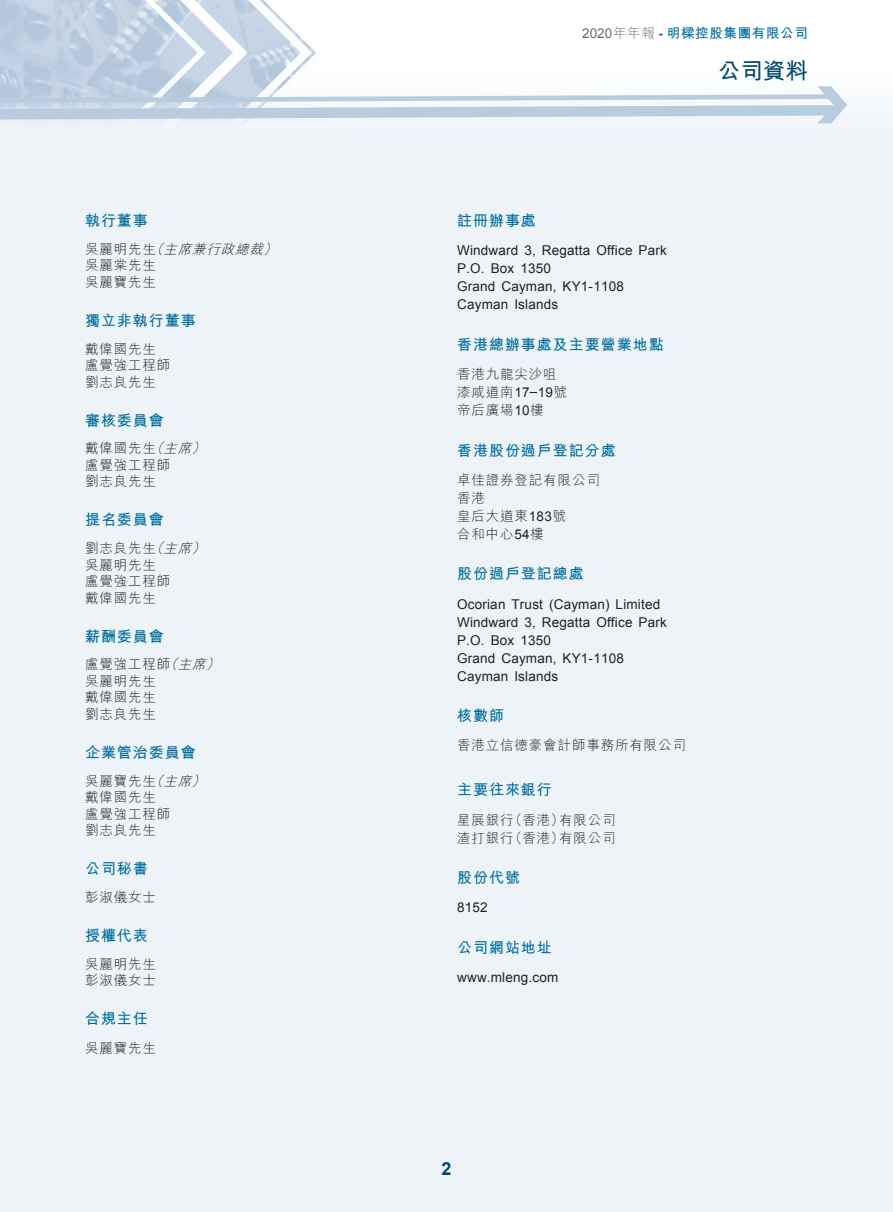
<style>
.page{position:relative;width:893px;height:1212px;background:#fff}
.page>*{position:absolute;margin:0;border:0;box-sizing:border-box;transform-origin:0 0}
.t1{font:700 22.5px "M Hei HK";color:#00486c}
.t2{font:700 18px "Arial";color:#00486c}
._03_H1{font:700 15px "M Hei HK";letter-spacing:.065em;color:#006e9f}
._01_Body_Text{font:300 13.5px "M Hei HK";letter-spacing:.065em;color:#231f20}
._01_Body_Text-2{font:13.5px "Arial";letter-spacing:.015em;color:#231f20}
._01_Body_Text-3{font:italic 300 13.5px "M Hei HK";color:#231f20}
.t3{font:700 13.5px "M Hei HK";letter-spacing:.05em;color:#006e9f}
.s1{font-family:"Arial";font-weight:400;color:#6c6d70}
.s2{font-weight:300;color:#6c6d70}
.s3{font-family:"Arial"}
.s4{font-family:"M Hei HK";font-weight:300}
.s5{font-family:"Arial";font-weight:400}
</style>
<div class="page">
<svg style="left:0;top:86px;width:847px;height:38px"></svg>
<p class="_03_H1" style="left:85px;top:210px;width:64px">執行董事</p>
<p class="_01_Body_Text-3" style="left:150px;top:239px;width:20px">（</p>
<p class="_01_Body_Text-3" style="left:263px;top:239px;width:20px">(</p>
<p class="_01_Body_Text-3" style="left:163px;top:239px;width:106px">主席兼行政總裁</p>
<p class="_01_Body_Text" style="left:85px;top:239px;width:72px">吳麗明先生</p>
<p class="_01_Body_Text" style="left:85px;top:256px;width:72px">吳麗棠先生</p>
<p class="_01_Body_Text" style="left:85px;top:272px;width:72px">吳麗寶先生</p>
<p class="_03_H1" style="left:85px;top:309px;width:112px">獨立非執行董事</p>
<p class="_01_Body_Text" style="left:85px;top:339px;width:72px">戴偉國先生</p>
<p class="_01_Body_Text" style="left:85px;top:356px;width:87px">盧覺強工程師</p>
<p class="_01_Body_Text" style="left:85px;top:372px;width:72px">劉志良先生</p>
<p class="_03_H1" style="left:85px;top:409px;width:80px">審核委員會</p>
<p class="_01_Body_Text-3" style="left:191px;top:439px;width:20px">(</p>
<p class="_01_Body_Text-3" style="left:150px;top:439px;width:20px">（</p>
<p class="_01_Body_Text" style="left:85px;top:439px;width:72px">戴偉國先生</p>
<p class="_01_Body_Text" style="left:85px;top:455px;width:87px">盧覺強工程師</p>
<p class="_01_Body_Text" style="left:85px;top:472px;width:72px">劉志良先生</p>
<p class="_03_H1" style="left:85px;top:509px;width:80px">提名委員會</p>
<p class="_01_Body_Text-3" style="left:163px;top:439px;width:34px">主席</p>
<p class="_01_Body_Text-3" style="left:150px;top:539px;width:20px">（</p>
<p class="_01_Body_Text-3" style="left:191px;top:539px;width:20px">(</p>
<p class="_01_Body_Text" style="left:85px;top:539px;width:72px">劉志良先生</p>
<p class="_01_Body_Text" style="left:85px;top:555px;width:72px">吳麗明先生</p>
<p class="_01_Body_Text" style="left:85px;top:572px;width:87px">盧覺強工程師</p>
<p class="_01_Body_Text" style="left:85px;top:588px;width:72px">戴偉國先生</p>
<p class="_03_H1" style="left:85px;top:625px;width:80px">薪酬委員會</p>
<p class="_01_Body_Text-3" style="left:163px;top:539px;width:34px">主席</p>
<p class="_01_Body_Text" style="left:85px;top:655px;width:87px">盧覺強工程師</p>
<p class="_01_Body_Text" style="left:85px;top:671px;width:72px">吳麗明先生</p>
<p class="_01_Body_Text" style="left:85px;top:688px;width:72px">戴偉國先生</p>
<p class="_01_Body_Text" style="left:85px;top:704px;width:72px">劉志良先生</p>
<p class="_03_H1" style="left:85px;top:741px;width:112px">企業管治委員會</p>
<p class="_01_Body_Text-3" style="left:191px;top:771px;width:20px">(</p>
<p class="_01_Body_Text-3" style="left:164px;top:655px;width:20px">（</p>
<p class="_01_Body_Text-3" style="left:206px;top:655px;width:20px">(</p>
<p class="_01_Body_Text-3" style="left:178px;top:655px;width:34px">主席</p>
<p class="_01_Body_Text-3" style="left:150px;top:771px;width:20px">（</p>
<p class="_01_Body_Text" style="left:85px;top:771px;width:72px">吳麗寶先生</p>
<p class="_01_Body_Text" style="left:85px;top:788px;width:72px">戴偉國先生</p>
<p class="_01_Body_Text" style="left:85px;top:804px;width:87px">盧覺強工程師</p>
<p class="_01_Body_Text" style="left:85px;top:821px;width:72px">劉志良先生</p>
<p class="_03_H1" style="left:85px;top:858px;width:64px">公司秘書</p>
<p class="_01_Body_Text" style="left:85px;top:887px;width:72px">彭淑儀女士</p>
<p class="_03_H1" style="left:85px;top:924px;width:64px">授權代表</p>
<p class="_01_Body_Text" style="left:85px;top:954px;width:72px">吳麗明先生</p>
<p class="_01_Body_Text" style="left:85px;top:971px;width:72px">彭淑儀女士</p>
<p class="_03_H1" style="left:85px;top:1008px;width:64px">合規主任</p>
<p class="_01_Body_Text" style="left:85px;top:1039px;width:72px">吳麗寶先生</p>
<p class="_01_Body_Text-3" style="left:163px;top:771px;width:34px">主席</p>
<p class="t3" style="left:582px;top:23px;width:227px"><span class="s1">2020</span><span class="s2">年年報</span> <span class="s3">-</span> 明樑控股集團有限公司</p>
<h1 class="t1" style="left:718px;top:54px;width:91px">公司資料</h1>
<p class="_03_H1" style="left:457px;top:210px;width:80px">註冊辦事處</p>
<p class="_01_Body_Text-2" style="left:457px;top:242px;width:211px">Windward 3, Regatta Office Park</p>
<p class="_01_Body_Text-2" style="left:457px;top:260px;width:95px">P O. . Box 1350</p>
<p class="_01_Body_Text-2" style="left:457px;top:278px;width:168px">Grand Cayman, KY1-1108</p>
<p class="_01_Body_Text-2" style="left:457px;top:296px;width:103px">Cayman Islands</p>
<p class="_03_H1" style="left:457px;top:333px;width:208px">香港總辦事處及主要營業地點</p>
<p class="_01_Body_Text" style="left:457px;top:365px;width:101px">香港九龍尖沙咀</p>
<p class="_01_Body_Text-2" style="left:538px;top:383px;width:31px">19<span class="s4">號</span></p>
<p class="_01_Body_Text" style="left:457px;top:383px;width:74px">漆咸道南<span class="s5">17</span></p>
<p class="_01_Body_Text" style="left:457px;top:401px;width:89px">帝后廣場<span class="s5">10</span>樓</p>
<p class="_03_H1" style="left:457px;top:439px;width:160px">香港股份過戶登記分處</p>
<p class="_01_Body_Text" style="left:457px;top:470px;width:144px">卓佳證券登記有限公司</p>
<p class="_01_Body_Text" style="left:457px;top:488px;width:29px">香港</p>
<p class="_01_Body_Text" style="left:457px;top:506px;width:111px">皇后大道東<span class="s5">183</span>號</p>
<p class="_01_Body_Text" style="left:457px;top:524px;width:89px">合和中心<span class="s5">54</span>樓</p>
<p class="_03_H1" style="left:457px;top:563px;width:128px">股份過戶登記總處</p>
<p class="_01_Body_Text-2" style="left:457px;top:595px;width:205px">Ocorian Trust (Cayman) Limited</p>
<p class="_01_Body_Text-2" style="left:457px;top:613px;width:211px">Windward 3, Regatta Office Park</p>
<p class="_01_Body_Text-2" style="left:457px;top:631px;width:95px">P O. . Box 1350</p>
<p class="_01_Body_Text-2" style="left:457px;top:649px;width:168px">Grand Cayman, KY1-1108</p>
<p class="_01_Body_Text-2" style="left:457px;top:667px;width:103px">Cayman Islands</p>
<p class="_03_H1" style="left:457px;top:705px;width:48px">核數師</p>
<p class="_01_Body_Text" style="left:457px;top:736px;width:230px">香港立信德豪會計師事務所有限公司</p>
<p class="_03_H1" style="left:457px;top:779px;width:96px">主要往來銀行</p>
<p class="_01_Body_Text" style="left:559px;top:810px;width:58px">有限公司</p>
<p class="_01_Body_Text-2" style="left:530px;top:382px;width:9px">–</p>
<p class="_01_Body_Text" style="left:509px;top:810px;width:57px">（香港）</p>
<p class="_01_Body_Text" style="left:457px;top:810px;width:58px">星展銀行</p>
<p class="_01_Body_Text" style="left:509px;top:828px;width:57px">（香港）</p>
<p class="_01_Body_Text" style="left:457px;top:828px;width:58px">渣打銀行</p>
<p class="_03_H1" style="left:457px;top:867px;width:64px">股份代號</p>
<p class="_01_Body_Text-2" style="left:457px;top:899px;width:32px">8152</p>
<p class="_03_H1" style="left:457px;top:936px;width:96px">公司網站地址</p>
<p class="_01_Body_Text-2" style="left:457px;top:968px;width:103px">www.mleng.com</p>
<p class="_01_Body_Text" style="left:559px;top:828px;width:58px">有限公司</p>
<h2 class="t2" style="left:441px;top:1156px;width:12px">2</h2>
</div>
